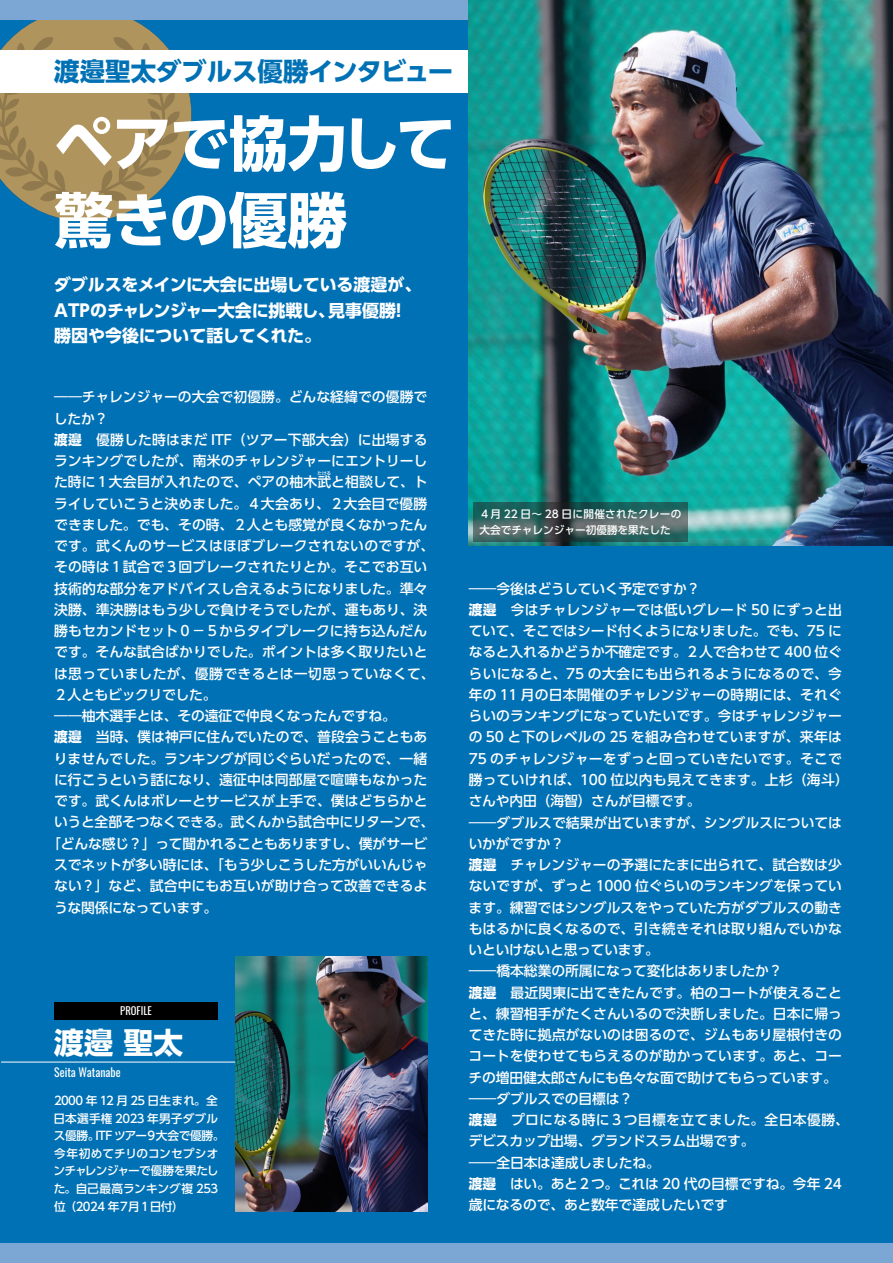
<style>
.page{position:relative;width:893px;height:1263px;background:#0071b4}
.page>*{position:absolute;margin:0;border:0;box-sizing:border-box;transform-origin:0 0}
.t1{font:700 59.55px/76.5px "UD Shin Go Pr 6 N";letter-spacing:-.025em;color:#fff}
.t2{font:700 29.7px "UD Shin Go Pr 6 N";color:#fff}
.t3{font:700 25.5px "UD Shin Go Pr 6 N";letter-spacing:-.005em;color:#0071b4}
.t4{font:700 16.95px/25.5px "UD Shin Go Pr 6 N";letter-spacing:-.01em;color:#fff}
.t5{font:500 13.8px/21.3px "UD Shin Go Pr 6 N";color:#fff}
.t6{font:500 13.8px "UD Shin Go Pr 6 N";letter-spacing:.025em;color:#fff}
.t7{font:500 13.8px "UD Shin Go Pr 6 N";letter-spacing:.02em;color:#fff}
.t8{font:500 13.8px "UD Shin Go Pr 6 N";letter-spacing:-.025em;color:#fff}
.t9{font:500 13.8px "UD Shin Go Pr 6 N";letter-spacing:-.02em;color:#fff}
.t10{font:500 11.7px/17.5px "UD Shin Go Pr 6 N";letter-spacing:-.03em;color:#fff}
.t11{font:11.7px "Oswald";color:#fff}
.t12{font:500 10.65px/15.9px "UD Shin Go Pr 6 N";color:#fff}
.t13{font:10.65px "Oswald";color:#fff}
.t14{font:500 4.65px "UD Shin Go Pr 6 N";color:#fff}
.s1{font-weight:700}
</style>
<div class="page">
<svg style="left:0;top:19px;width:191px;height:202px"></svg>
<div style="left:0;top:1244px;width:893px;height:19px;background:#7ca6d4"></div>
<div style="left:0;top:0;width:893px;height:19px;background:#7ca6d4"></div>
<div style="left:0;top:50px;width:517px;height:42px;background:#fff"></div>
<hr style="left:1px;top:1062px;width:426px;height:1px;background:#fff">
<img style="left:235px;top:957px;width:193px;height:255px">
<img style="left:469px;top:0;width:424px;height:546px">
<div style="left:54px;top:1002px;width:164px;height:17px;background:#000001"></div>
<svg style="left:473px;top:502px;width:215px;height:40px;background:#395e5c"></svg>
<h3 class="t3" style="left:54px;top:50px;width:401px">渡邉聖太ダブルス優勝インタビュー</h3>
<h1 class="t1" style="left:54px;top:104px;width:403px">ペアで協力して驚きの優勝</h1>
<p class="t4" style="left:54px;top:272px;width:369px">ダブルスをメインに大会に出場している渡邉が、<br>ATPのチャレンジャー大会に挑戦し、見事優勝！勝因や今後について話してくれた。</p>
<p class="t5" style="left:54px;top:386px;width:375px">――チャレンジャーの大会で初優勝。どんな経緯での優勝でしたか？<br><span class="s1">渡邉</span>　優勝した時はまだ ITF（ツアー下部大会）に出場するランキングでしたが、南米のチャレンジャーにエントリーした時に１大会目が入れたので、ペアの柚木武と相談して、ト</p>
<p class="t14" style="left:317px;top:469px;width:15px">たける</p>
<p class="t5" style="left:54px;top:492px;width:375px">ライしていこうと決めました。４大会あり、２大会目で優勝</p>
<p class="t5" style="left:54px;top:514px;width:375px">できました。でも、その時、２人とも感覚が良くなかったん</p>
<p class="t6" style="left:54px;top:535px;width:382px">です。武くんのサービスはほぼブレークされないのですが、</p>
<p class="t5" style="left:54px;top:556px;width:375px">その時は１試合で３回ブレークされたりとか。そこでお互い</p>
<p class="t5" style="left:54px;top:577px;width:375px">技術的な部分をアドバイスし合えるようになりました。準々</p>
<p class="t5" style="left:54px;top:599px;width:375px">決勝、準決勝はもう少しで負けそうでしたが、運もあり、決</p>
<p class="t5" style="left:54px;top:620px;width:375px">勝もセカンドセット０－５からタイブレークに持ち込んだん</p>
<p class="t5" style="left:54px;top:641px;width:375px">です。そんな試合ばかりでした。ポイントは多く取りたいと</p>
<p class="t7" style="left:54px;top:662px;width:382px">は思っていましたが、優勝できるとは一切思っていなくて、</p>
<p class="t8" style="left:54px;top:683px;width:164px">２人ともビックリでした。</p>
<p class="t5" style="left:54px;top:705px;width:343px">――柚木選手とは、その遠征で仲良くなったんですね。</p>
<p class="t5" style="left:54px;top:726px;width:375px"><span class="s1">渡邉</span>　当時、僕は神戸に住んでいたので、普段会うこともあ</p>
<p class="t5" style="left:54px;top:747px;width:375px">りませんでした。ランキングが同じぐらいだったので、一緒</p>
<p class="t5" style="left:54px;top:769px;width:375px">に行こうという話になり、遠征中は同部屋で喧嘩もなかった</p>
<p class="t5" style="left:54px;top:790px;width:375px">です。武くんはボレーとサービスが上手で、僕はどちらかと</p>
<p class="t5" style="left:54px;top:811px;width:382px">いうと全部そつなくできる。武くんから試合中にリターンで、</p>
<p class="t5" style="left:47px;top:832px;width:382px">「どんな感じ？」って聞かれることもありますし、僕がサービ</p>
<p class="t5" style="left:54px;top:854px;width:375px">スでネットが多い時には、「もう少しこうした方がいいんじゃ</p>
<p class="t5" style="left:54px;top:875px;width:375px">ない？」など、試合中にもお互いが助け合って改善できるよ</p>
<p class="t9" style="left:54px;top:896px;width:165px">うな関係になっています。</p>
<p class="t13" style="left:120px;top:1001px;width:33px">PROFILE</p>
<h2 class="t2" style="left:54px;top:1019px;width:130px">渡邉 聖太</h2>
<p class="t11" style="left:54px;top:1062px;width:68px">Seita Watanabe</p>
<p class="t10" style="left:54px;top:1092px;width:172px">2000 年 12 月 25 日生まれ。全日本選手権 2023 年男子ダブルス優勝。ITF ツアー９大会で優勝。今年初めてチリのコンセプシオンチャレンジャーで優勝を果たした。自己最高ランキング複 253位（2024 年７月1日付）</p>
<p class="t12" style="left:479px;top:506px;width:204px">４月 22 日～ 28 日に開催されたクレーの大会でチャレンジャー初優勝を果たした</p>
<p class="t5" style="left:469px;top:577px;width:382px">――今後はどうしていく予定ですか？<br><span class="s1">渡邉</span>　今はチャレンジャーでは低いグレード 50 にずっと出ていて、そこではシード付くようになりました。でも、75 になると入れるかどうか不確定です。２人で合わせて 400 位ぐらいになると、75 の大会にも出られるようになるので、今年の 11 月の日本開催のチャレンジャーの時期には、それぐらいのランキングになっていたいです。今はチャレンジャーの 50 と下のレベルの 25 を組み合わせていますが、来年は<br>75 のチャレンジャーをずっと回っていきたいです。そこで勝っていければ、100 位以内も見えてきます。上杉（海斗）さんや内田（海智）さんが目標です。<br>――ダブルスで結果が出ていますが、シングルスについてはいかがですか？<br><span class="s1">渡邉</span>　チャレンジャーの予選にたまに出られて、試合数は少ないですが、ずっと 1000 位ぐらいのランキングを保っています。練習ではシングルスをやっていた方がダブルスの動きもはるかに良くなるので、引き続きそれは取り組んでいかないといけないと思っています。<br>――橋本総業の所属になって変化はありましたか？<br><span class="s1">渡邉</span>　最近関東に出てきたんです。柏のコートが使えることと、練習相手がたくさんいるので決断しました。日本に帰ってきた時に拠点がないのは困るので、ジムもあり屋根付きのコートを使わせてもらえるのが助かっています。あと、コーチの増田健太郎さんにも色々な面で助けてもらっています。――ダブルスでの目標は？<br><span class="s1">渡邉</span>　プロになる時に３つ目標を立てました。全日本優勝、デビスカップ出場、グランドスラム出場です。<br>――全日本は達成しましたね。<br><span class="s1">渡邉</span>　はい。あと２つ。これは 20 代の目標ですね。今年 24歳になるので、あと数年で達成したいです</p>
</div>
